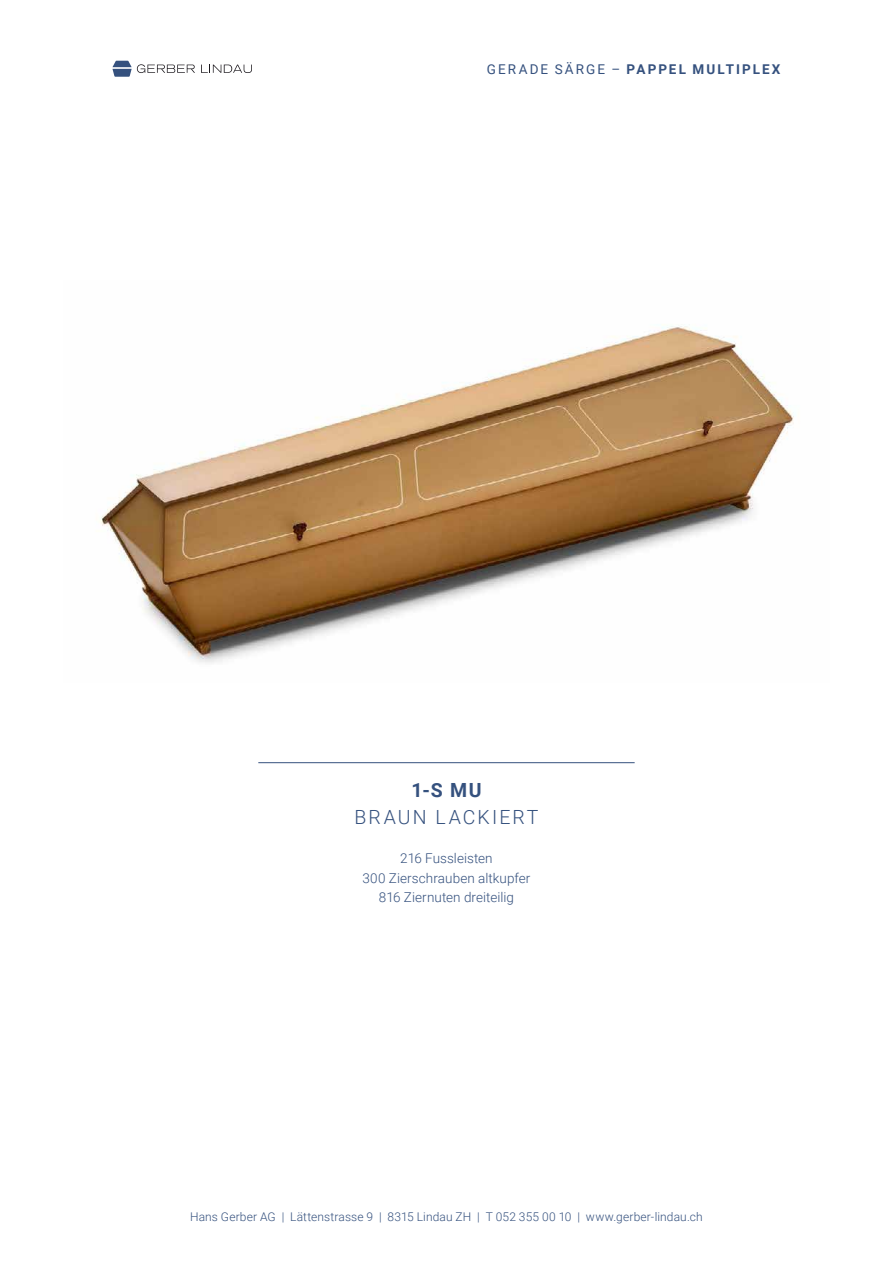
<style>
.page{position:relative;width:893px;height:1263px;background:#fff}
.page>*{position:absolute;margin:0;border:0;box-sizing:border-box;transform-origin:0 0}
.t1{font:300 19.5px "Roboto";letter-spacing:.11em;color:#35517e}
.t2{font:700 19.5px "Roboto";color:#35517e}
.t3{font:300 13.5px/19.5px "Roboto";letter-spacing:.005em;color:#35517e;text-align:center}
.t4{font:700 13.5px "Roboto";letter-spacing:.15em;color:#35517e}
.t5{font:300 12px "Roboto";letter-spacing:.01em;color:#35517e}
.s1{font-weight:400}
</style>
<div class="page">
<svg style="left:112px;top:61px;width:83px;height:16px"></svg>
<svg style="left:201px;top:65px;width:51px;height:8px"></svg>
<hr style="left:258px;top:762px;width:377px;height:1px;background:#35517e">
<img style="left:100px;top:326px;width:694px;height:337px">
<p class="t4" style="left:487px;top:60px;width:295px"><span class="s1">GERADE SÄRGE –</span> PAPPEL MULTIPLEX</p>
<h1 class="t2" style="left:411px;top:776px;width:72px">1-S MU</h1>
<h1 class="t1" style="left:354px;top:803px;width:186px">BRAUN LACKIERT</h1>
<p class="t3" style="left:363px;top:848px;width:169px">216 Fussleisten<br>300 Zierschrauben altkupfer<br>816 Ziernuten dreiteilig</p>
<p class="t5" style="left:190px;top:1208px;width:514px">Hans Gerber AG | Lättenstrasse 9 | 8315 Lindau ZH | T 052 355 00 10 | www.gerber-lindau.ch</p>
</div>
